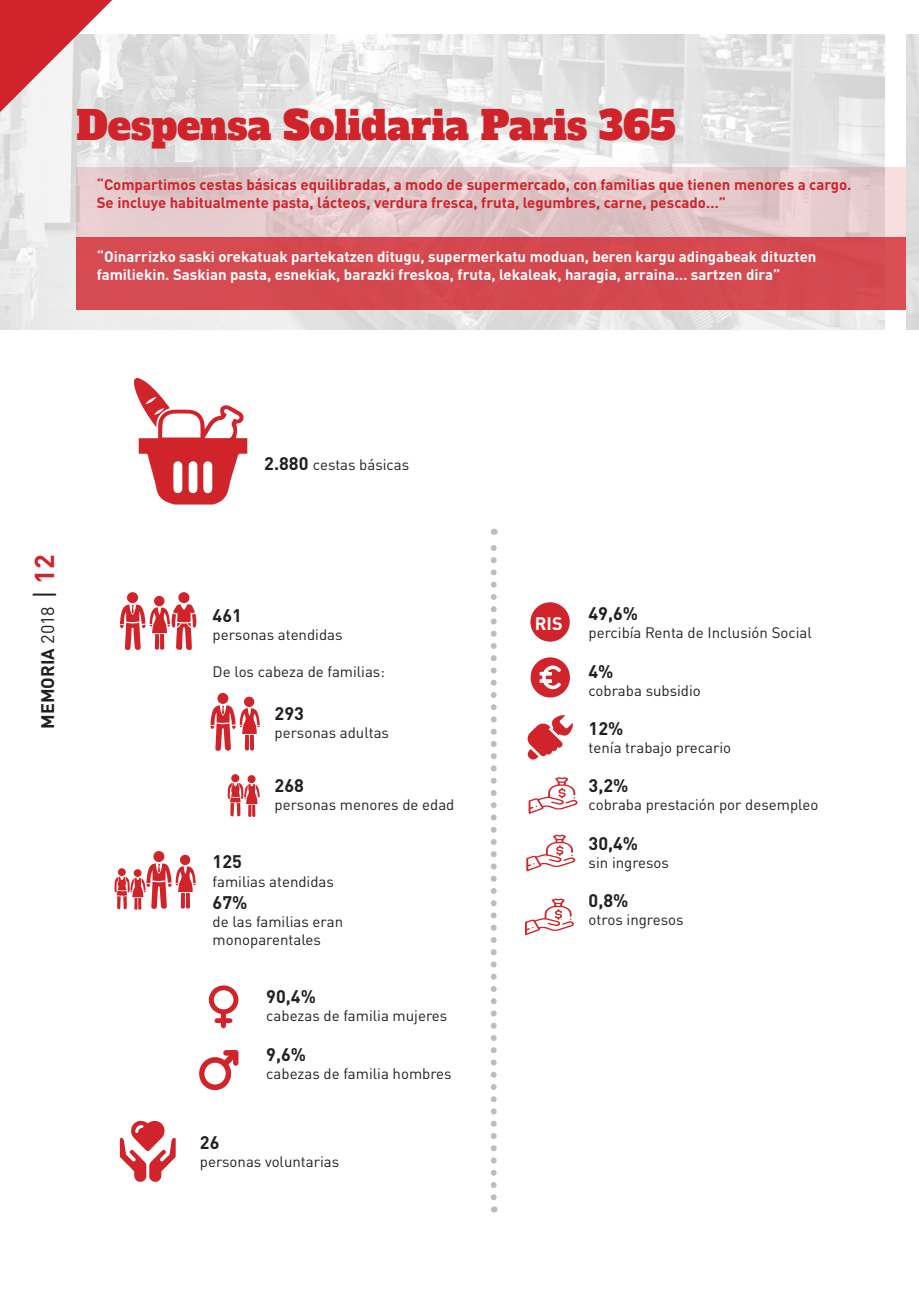
<style>
.page{position:relative;width:919px;height:1289px;background:#fff}
.page>*{position:absolute;margin:0;border:0;box-sizing:border-box;transform-origin:0 0}
.t1{font:39px "Alfa Slab One";color:#d1232a}
.t2{font:700 18px "DIN Pro";color:#231f20}
.t3{font:700 18px "DIN Pro";color:#fff}
.t4{font:15px/18px "DIN Pro";color:#231f20}
.t5{font:700 15px/18px "DIN";color:#fff}
.t6{font:700 15px/18px "DIN";color:#d1232a}
.s1{font-weight:400}
.s2{font-weight:400;font-size:27px}
.s3{font-size:27px;color:#d1232a}
.s4{font-weight:700;font-size:18px}
</style>
<div class="page">
<img style="left:0;top:34px;width:884px;height:296px">
<div style="left:153px;top:851px;width:11px;height:11px;background:#d1232a;border-radius:50%"></div>
<div style="left:180px;top:854px;width:10px;height:11px;background:#d1232a;border-radius:50%"></div>
<svg style="left:114px;top:862px;width:82px;height:48px"></svg>
<div style="left:178px;top:592px;width:11px;height:11px;background:#d1232a;border-radius:50%"></div>
<div style="left:127px;top:592px;width:11px;height:11px;background:#d1232a;border-radius:50%"></div>
<div style="left:154px;top:596px;width:10px;height:10px;background:#d1232a;border-radius:50%"></div>
<svg style="left:120px;top:603px;width:77px;height:48px"></svg>
<div style="left:231px;top:774px;width:8px;height:8px;background:#d1232a;border-radius:50%"></div>
<div style="left:247px;top:775px;width:8px;height:8px;background:#d1232a;border-radius:50%"></div>
<svg style="left:227px;top:782px;width:33px;height:35px"></svg>
<div style="left:217px;top:693px;width:11px;height:11px;background:#d1232a;border-radius:50%"></div>
<div style="left:244px;top:696px;width:10px;height:11px;background:#d1232a;border-radius:50%"></div>
<svg style="left:210px;top:704px;width:50px;height:47px"></svg>
<svg style="left:209px;top:985px;width:30px;height:43px"></svg>
<svg style="left:199px;top:1050px;width:39px;height:41px"></svg>
<svg style="left:530px;top:657px;width:40px;height:40px"></svg>
<svg style="left:134px;top:378px;width:113px;height:126px"></svg>
<svg style="left:490px;top:528px;width:6px;height:669px"></svg>
<svg style="left:528px;top:777px;width:49px;height:36px"></svg>
<svg style="left:526px;top:834px;width:49px;height:37px"></svg>
<svg style="left:527px;top:715px;width:46px;height:44px"></svg>
<svg style="left:525px;top:898px;width:49px;height:37px"></svg>
<div style="left:530px;top:602px;width:39px;height:39px;background:#d1232a;border-radius:50%"></div>
<svg style="left:120px;top:1120px;width:56px;height:61px"></svg>
<div style="left:77px;top:237px;width:829px;height:73px;background:#d5494f"></div>
<svg style="left:77px;top:167px;width:829px;height:70px;background:#e2c8ca"></svg>
<svg style="left:0;top:0;width:113px;height:112px"></svg>
<h1 class="t1" style="left:77px;top:92px;width:600px">Despensa Solidaria Paris 365</h1>
<p class="t6" style="left:97px;top:175px;width:756px">“Compartimos cestas básicas equilibradas, a modo de supermercado, con familias que tienen menores a cargo.<br>Se incluye habitualmente pasta, lácteos, verdura fresca, fruta, legumbres, carne, pescado…”</p>
<p class="t5" style="left:97px;top:247px;width:721px">“Oinarrizko saski orekatuak partekatzen ditugu, supermerkatu moduan, beren kargu adingabeak dituzten familiekin. Saskian pasta, esnekiak, barazki freskoa, fruta, lekaleak, haragia, arraina… sartzen dira”</p>
<p class="t2" style="left:33px;top:728px;width:176px;rotate:-90deg">MEMORIA <span class="s1">2018</span> <span class="s2">|</span> <span class="s3">12</span></p>
<p class="t4" style="left:264px;top:454px;width:146px"><span class="s4">2.880</span> cestas básicas</p>
<p class="t2" style="left:213px;top:600px;width:31px">461</p>
<p class="t4" style="left:213px;top:624px;width:131px">personas atendidas</p>
<p class="t4" style="left:213px;top:661px;width:174px">De los cabeza de familias:</p>
<p class="t2" style="left:274px;top:699px;width:31px">293</p>
<p class="t4" style="left:274px;top:722px;width:116px">personas adultas</p>
<p class="t2" style="left:274px;top:770px;width:31px">268</p>
<p class="t4" style="left:274px;top:793px;width:181px">personas menores de edad</p>
<p class="t2" style="left:213px;top:847px;width:31px">125</p>
<p class="t4" style="left:213px;top:870px;width:123px">familias atendidas</p>
<p class="t2" style="left:213px;top:887px;width:36px">67%</p>
<p class="t4" style="left:213px;top:911px;width:132px">de las familias eran monoparentales</p>
<p class="t2" style="left:266px;top:981px;width:51px">90,4%</p>
<p class="t4" style="left:266px;top:1004px;width:182px">cabezas de familia mujeres</p>
<p class="t2" style="left:266px;top:1039px;width:41px">9,6%</p>
<p class="t4" style="left:266px;top:1063px;width:187px">cabezas de familia hombres</p>
<p class="t2" style="left:200px;top:1127px;width:21px">26</p>
<p class="t4" style="left:200px;top:1150px;width:141px">personas voluntarias</p>
<p class="t3" style="left:535px;top:608px;width:29px">RIS</p>
<p class="t2" style="left:588px;top:598px;width:51px">49,6%</p>
<p class="t4" style="left:588px;top:622px;width:225px">percibía Renta de Inclusión Social</p>
<p class="t2" style="left:588px;top:656px;width:27px">4%</p>
<p class="t4" style="left:588px;top:679px;width:114px">cobraba subsidio</p>
<p class="t2" style="left:588px;top:713px;width:36px">12%</p>
<p class="t4" style="left:588px;top:737px;width:144px">tenía trabajo precario</p>
<p class="t2" style="left:588px;top:771px;width:41px">3,2%</p>
<p class="t4" style="left:588px;top:794px;width:231px">cobraba prestación por desempleo</p>
<p class="t2" style="left:588px;top:828px;width:51px">30,4%</p>
<p class="t4" style="left:588px;top:851px;width:82px">sin ingresos</p>
<p class="t2" style="left:588px;top:885px;width:41px">0,8%</p>
<p class="t4" style="left:588px;top:909px;width:96px">otros ingresos</p>
</div>
